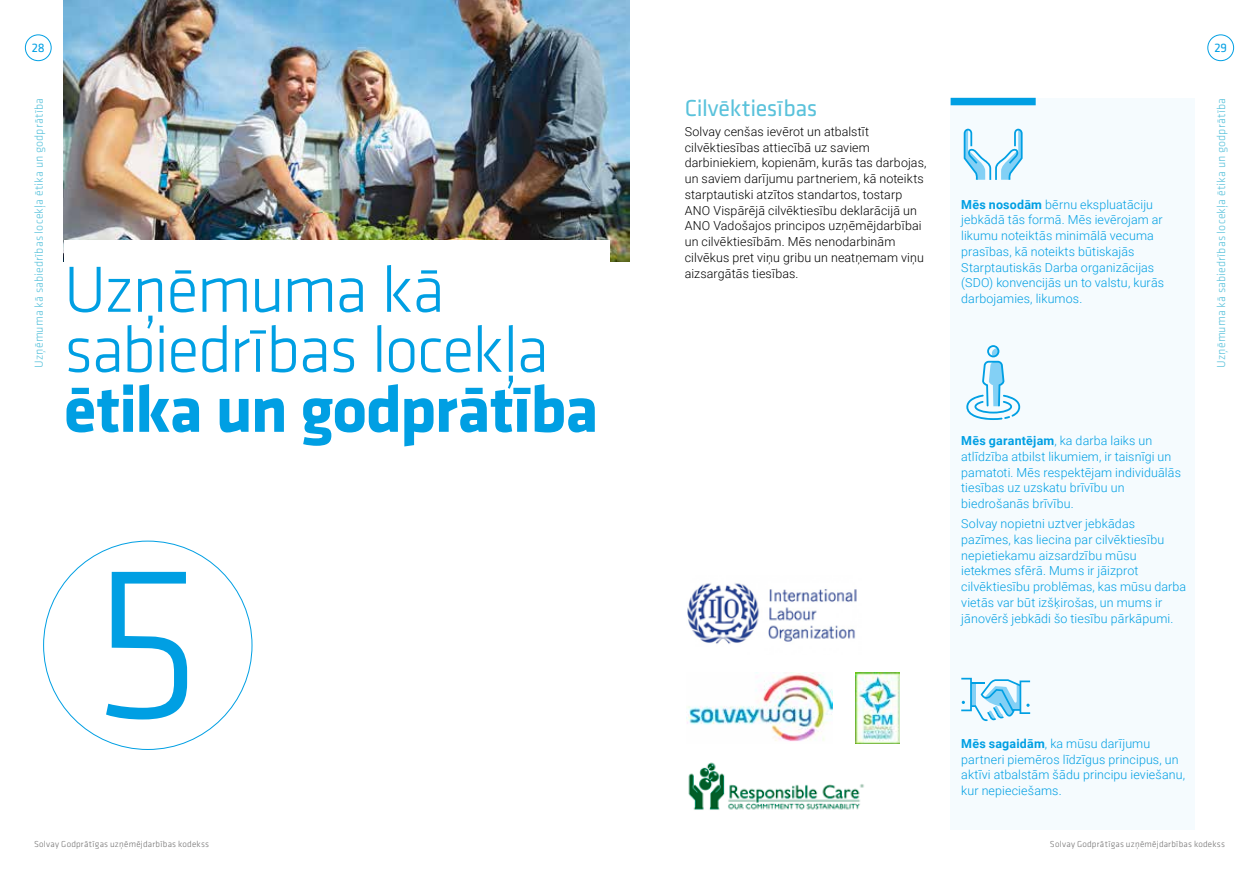
<style>
.page{position:relative;width:1259px;height:893px;background:#fff}
.page>*{position:absolute;margin:0;border:0;box-sizing:border-box;transform-origin:0 0}
.t1{font:300 225px "Klavika";color:#009fe3}
.t2{font:300 67.5px/60px "Klavika";letter-spacing:-.03em;color:#009fe3}
.t3{font:700 67.5px "Klavika";letter-spacing:-.02em;color:#009fe3}
.t4{font:24px "Klavika";letter-spacing:-.015em;color:#5ac2db}
.t5{font:12.75px "Klavika";color:#009fe3}
.t6{font:300 12.45px/15.8px "Roboto";letter-spacing:.01em;color:#009fe3}
.t7{font:300 12.45px/15.8px "Roboto";letter-spacing:.01em;color:#000}
.t8{font:300 12px "Klavika";letter-spacing:.015em;color:#5ac2db}
.t9{font:300 9px "Klavika";letter-spacing:.025em;color:#706f6f}
.s1{font-weight:700}
</style>
<div class="page">
<div style="left:950px;top:98px;width:245px;height:731px;background:#f5fbfe"></div>
<div style="left:950px;top:98px;width:85px;height:7px;background:#009fe3"></div>
<div style="left:25px;top:35px;width:26px;height:26px;border:1px solid #009fe3;border-radius:50%"></div>
<div style="left:1207px;top:35px;width:26px;height:26px;border:1px solid #009fe3;border-radius:50%"></div>
<img style="left:64px;top:0;width:565px;height:261px">
<img style="left:687px;top:583px;width:170px;height:61px">
<img style="left:686px;top:672px;width:146px;height:70px">
<img style="left:855px;top:672px;width:44px;height:72px">
<svg style="left:963px;top:129px;width:59px;height:51px"></svg>
<svg style="left:966px;top:345px;width:54px;height:75px"></svg>
<svg style="left:961px;top:678px;width:69px;height:43px"></svg>
<img style="left:688px;top:762px;width:176px;height:48px">
<div style="left:64px;top:240px;width:545px;height:278px;background:#fff"></div>
<p class="t5" style="left:32px;top:41px;width:15px">28</p>
<p class="t5" style="left:1214px;top:41px;width:14px">29</p>
<p class="t8" style="left:32px;top:368px;width:272px;rotate:-90deg">Uzņēmuma kā sabiedrības locekļa ētika un godprātība</p>
<p class="t8" style="left:1214px;top:368px;width:272px;rotate:-90deg">Uzņēmuma kā sabiedrības locekļa ētika un godprātība</p>
<h3 class="t4" style="left:685px;top:95px;width:134px">Cilvēktiesības</h3>
<p class="t7" style="left:685px;top:123px;width:243px">Solvay cenšas ievērot un atbalstīt cilvēktiesības attiecībā uz saviem darbiniekiem, kopienām, kurās tas darbojas, un saviem darījumu partneriem, kā noteikts starptautiski atzītos standartos, tostarp ANO Vispārējā cilvēktiesību deklarācijā un ANO Vadošajos principos uzņēmējdarbībai un cilvēktiesībām. Mēs nenodarbinām cilvēkus pret viņu gribu un neatņemam viņu aizsargātās tiesības.</p>
<p class="t6" style="left:961px;top:196px;width:204px"><span class="s1">Mēs nosodām</span> bērnu ekspluatāciju jebkādā tās formā. Mēs ievērojam ar likumu noteiktās minimālā vecuma prasības, kā noteikts būtiskajās Starptautiskās Darba organizācijas (SDO) konvencijās un to valstu, kurās darbojamies, likumos.</p>
<h2 class="t2" style="left:64px;top:261px;width:487px">Uzņēmuma kā sabiedrības locekļa</h2>
<h2 class="t3" style="left:64px;top:373px;width:536px">ētika un godprātība</h2>
<p class="t6" style="left:961px;top:432px;width:221px"><span class="s1">Mēs garantējam</span>, ka darba laiks un atlīdzība atbilst likumiem, ir taisnīgi un pamatoti. Mēs respektējam individuālās tiesības uz uzskatu brīvību un biedrošanās brīvību.</p>
<p class="t6" style="left:961px;top:515px;width:226px">Solvay nopietni uztver jebkādas pazīmes, kas liecina par cilvēktiesību nepietiekamu aizsardzību mūsu ietekmes sfērā. Mums ir jāizprot cilvēktiesību problēmas, kas mūsu darba vietās var būt izšķirošas, un mums ir jānovērš jebkādi šo tiesību pārkāpumi.</p>
<h1 class="t1" style="left:91px;top:520px;width:113px">5</h1>
<p class="t6" style="left:961px;top:735px;width:225px"><span class="s1">Mēs sagaidām</span>, ka mūsu darījumu partneri piemēros līdzīgus principus, un aktīvi atbalstām šādu principu ieviešanu, kur nepieciešams.</p>
<p class="t9" style="left:34px;top:839px;width:177px">Solvay Godprātīgas uzņēmējdarbības kodekss</p>
<p class="t9" style="left:1050px;top:839px;width:177px">Solvay Godprātīgas uzņēmējdarbības kodekss</p>
</div>
